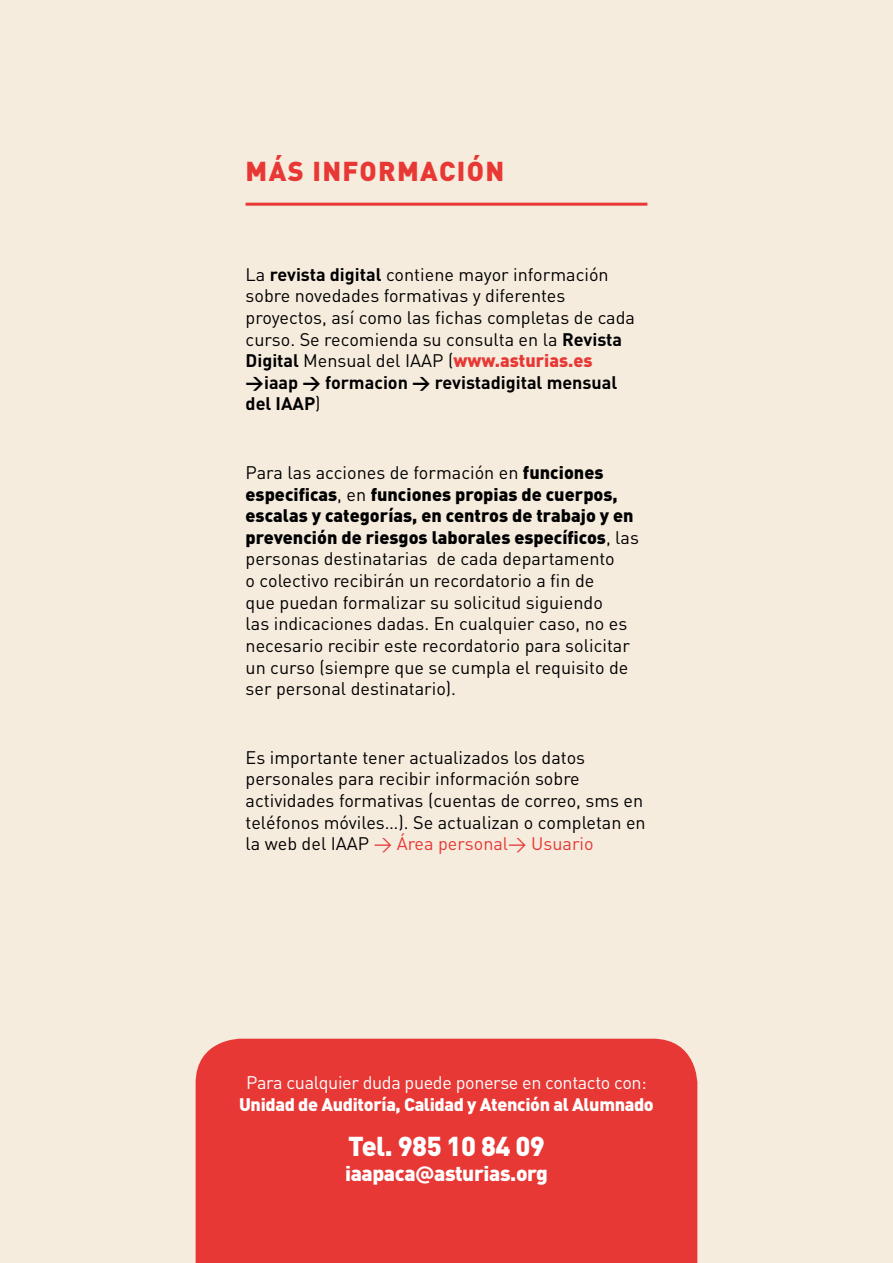
<style>
.page{position:relative;width:893px;height:1263px;background:#f6ecde}
.page>*{position:absolute;margin:0;border:0;box-sizing:border-box;transform-origin:0 0}
.t1{font:900 27px "DIN";letter-spacing:.05em;color:#e73835}
.t2{font:900 27px "DIN";letter-spacing:-.02em;color:#fff}
.t3{font:900 21px "DIN";letter-spacing:-.02em;color:#fff}
.t4{font:18px/21.6px "DIN";color:#000}
.t5{font:900 18px "DIN";letter-spacing:-.02em;color:#fff}
.t6{font:18px "DIN";letter-spacing:-.02em;color:#fff}
.s1{font-weight:700}
.s2{font-weight:900;color:#e73835}
.s3{font-weight:900}
.s4{color:#e73835}
.s5{font-family:"TT Chocolates";font-weight:700}
</style>
<div class="page">
<hr style="left:246px;top:203px;width:401px;height:3px;background:#e73835">
<div style="left:196px;top:1039px;width:501px;height:224px;background:#e73835"></div>
<h1 class="t1" style="left:246px;top:153px;width:260px">MÁS INFORMACIÓN</h1>
<p class="t4" style="left:246px;top:263px;width:391px">La <span class="s1">revista digital</span> contiene mayor información sobre novedades formativas y diferentes proyectos, así como las fichas completas de cada curso. Se recomienda su consulta en la <span class="s1">Revista Digital</span> Mensual del IAAP (<span class="s2">www.asturias.es </span><span class="s1">&gt;iaap &gt; formacion &gt; revistadigital mensual del IAAP</span>)</p>
<p class="t4" style="left:246px;top:461px;width:395px">Para las acciones de formación en <span class="s3">funciones especificas</span>, en <span class="s3">funciones propias de cuerpos, escalas y categorías, en centros de trabajo y en prevención de riesgos laborales específicos</span>, las personas destinatarias de cada departamento<br>o colectivo recibirán un recordatorio a fin de<br>que puedan formalizar su solicitud siguiendo<br>las indicaciones dadas. En cualquier caso, no es necesario recibir este recordatorio para solicitar un curso (siempre que se cumpla el requisito de ser personal destinatario).</p>
<p class="t4" style="left:246px;top:746px;width:402px">Es importante tener actualizados los datos personales para recibir información sobre actividades formativas (cuentas de correo, sms en teléfonos móviles…). Se actualizan o completan en la web del IAAP <span class="s4">&gt; Área personal&gt; Usuario</span></p>
<p class="t6" style="left:246px;top:1072px;width:402px">Para cualquier duda puede ponerse en contacto con:</p>
<p class="t5" style="left:239px;top:1092px;width:416px">Unidad de Auditoría, Calidad y Atención al Alumnado</p>
<h1 class="t2" style="left:348px;top:1128px;width:198px">Tel. 985 10 84 09</h1>
<p class="t3" style="left:345px;top:1160px;width:204px">iaapaca<span class="s5">@</span>asturias.org</p>
</div>
